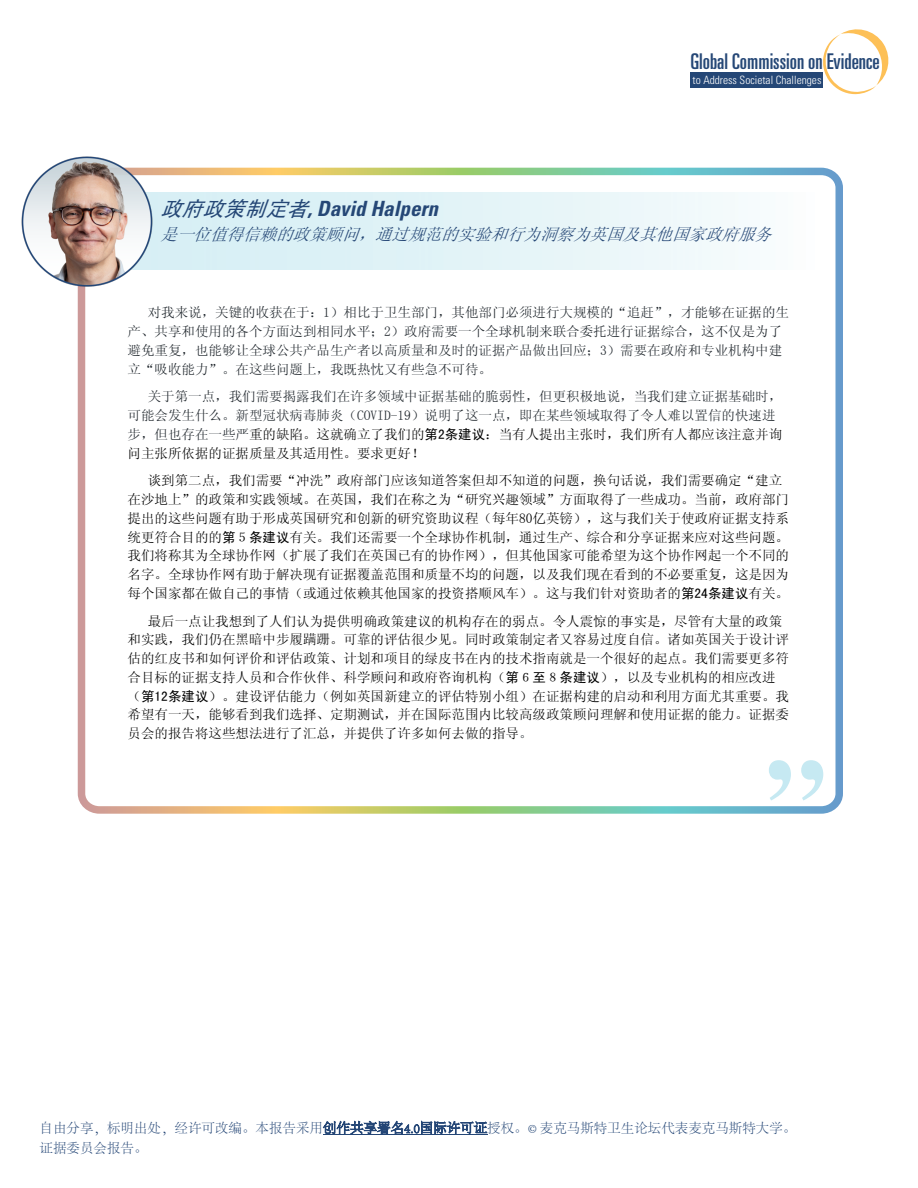
<style>
.page{position:relative;width:918px;height:1188px;background:#fff}
.page>*{position:absolute;margin:0;border:0;box-sizing:border-box;transform-origin:0 0}
.t1{font:700 120px "Times";color:#c6e9f2}
.t2{font:ultra-condensed 21.75px "Univers LT Std";color:#254776}
.t3{font:italic 700 condensed 21px "Univers";color:#254776}
.t4{font:italic 16.5px "Sim Sun";color:#254776}
.t5{font:13.5px/18.8px "Sim Sun";color:#000}
.t6{font:13.5px/18.8px "Sim Sun";color:#1e252b}
.t7{font:300 13.5px/20.2px "Adobe Song Std";color:#244676}
.t8{font:300 condensed 11.4px "Univers LT Std";color:#fff}
.s1{font-family:"Sim Hei";font-weight:400;font-stretch:normal}
.s2{color:#000}
.s3{font-family:"Sim Hei";color:#000}
.s4{font-family:"Sim Hei"}
.s5{color:#1e252b}
</style>
<div class="page">
<svg style="left:823px;top:29px;width:66px;height:65px"></svg>
<div style="left:690px;top:72px;width:133px;height:16px;background:#254776"></div>
<hr style="left:323px;top:1135px;width:164px;height:1px;background:#244676">
<div style="left:78px;top:168px;width:765px;height:646px;border:8px solid #fff;border-radius:17px"></div>
<img style="left:21px;top:156px;width:137px;height:134px">
<h2 class="t2" style="left:690px;top:49px;width:191px">Global Commission on Evidence</h2>
<p class="t8" style="left:693px;top:73px;width:130px">to Address Societal Challenges</p>
<h3 class="t3" style="left:161px;top:196px;width:279px"><span class="s1">政府政策制定者</span>, David Halpern</h3>
<p class="t4" style="left:161px;top:226px;width:618px">是一位值得信赖的政策顾问，通过规范的实验和行为洞察为英国及其他国家政府服务</p>
<p class="t6" style="left:128px;top:303px;width:663px;text-indent:20px">对我来说，关键的收获在于：1）相比于卫生部门，其他部门必须进行大规模的“追赶”，才能够在证据的生产、共享和使用的各个方面达到相同水平；2）政府需要一个全球机制来联合委托进行证据综合，这不仅是为了避免重复，也能够让全球公共产品生产者以高质量和及时的证据产品做出回应；3）需要在政府和专业机构中建立“吸收能力”。在这些问题上，我既热忱又有些急不可待。</p>
<p class="t6" style="left:128px;top:387px;width:656px;text-indent:20px">关于第一点，我们需要揭露我们在许多领域中证据基础的脆弱性，但更积极地说，当我们建立证据基础时，可能会发生什么。新型冠状病毒肺炎（COVID-19）说明了这一点，即在某些领域取得了令人难以置信的快速进步，但也存在一些严<span class="s2">重的缺陷。这就确立了我们的</span><span class="s3">第2条建议</span><span class="s2">：当有人提出主张时，我们所有人都应该注意并询问主张所依据的证据质量及其适用性。要求更好！</span></p>
<p class="t5" style="left:128px;top:471px;width:663px;text-indent:20px">谈到第二点，我们需要“冲洗”政府部门应该知道答案但却不知道的问题，换句话说，我们需要确定“建立在沙地上”的政策和实践领域。在英国，我们在称之为“研究兴趣领域”方面取得了一些成功。当前，政府部门提出的这些问题有助于形成英国研究和创新的研究资助议程（每年80亿英镑），这与我们关于使政府证据支持系统更符合目的的<span class="s4">第５条建议</span>有关。我们还需要一个全球协作机制，通过生产、综合和分享证据来应对这些问题。我们将称其为全球协作网（扩展了我们在英国已有的协作网），但其他国家可能希望为这个协作网起一个不同的名字。全球协作网有助于解决现有证据覆盖范围和质量不均的问题，以及我们现在看到的不必要重复，这是因为每个国家都在做自己的事情（或通过依赖其他国家的投资搭顺风车）。这与我们针对资助者的<span class="s4">第24条建议</span>有关。</p>
<p class="t5" style="left:128px;top:612px;width:663px;text-indent:20px">最后一点让我想到了人们认为提供明确政策建议的机构存在的弱点。令人震惊的事实是，尽管有大量的政策和实践，我们仍在黑暗中步履蹒跚。可靠的评估很少见。同时政策制定者又容易过度自信。诸如英国关于设计评估的红皮书和如何评价和评估政策、计划和项目的绿皮书在内的技术指南就是一个很好的起点。我们需要更多符合目标的证据支持人员和合作伙伴、科学顾问和政府咨询机构（<span class="s4">第６至８条建议</span>），以及专业机构的相应改进（<span class="s4">第12条建议</span>）。建设评估能力（例如英国新建立的评估特别小组）在证据构建的启动和利用方面尤其重要。我希望有一天，能够看到我们选择、定期测试，并在国际范围内比较高级政策顾问理解和使用证据的能力。证据委员会的报告将这些想法进行了汇总，并提供了许多如何去做的指导<span class="s5">。</span></p>
<h1 class="t1" style="left:827px;top:873px;width:62px;rotate:-180deg">“</h1>
<p class="t7" style="left:40px;top:1118px;width:758px">自由分享，标明出处，经许可改编。本报告采用创作共享署名4.0国际许可证授权。© 麦克马斯特卫生论坛代表麦克马斯特大学。证据委员会报告。</p>
</div>
